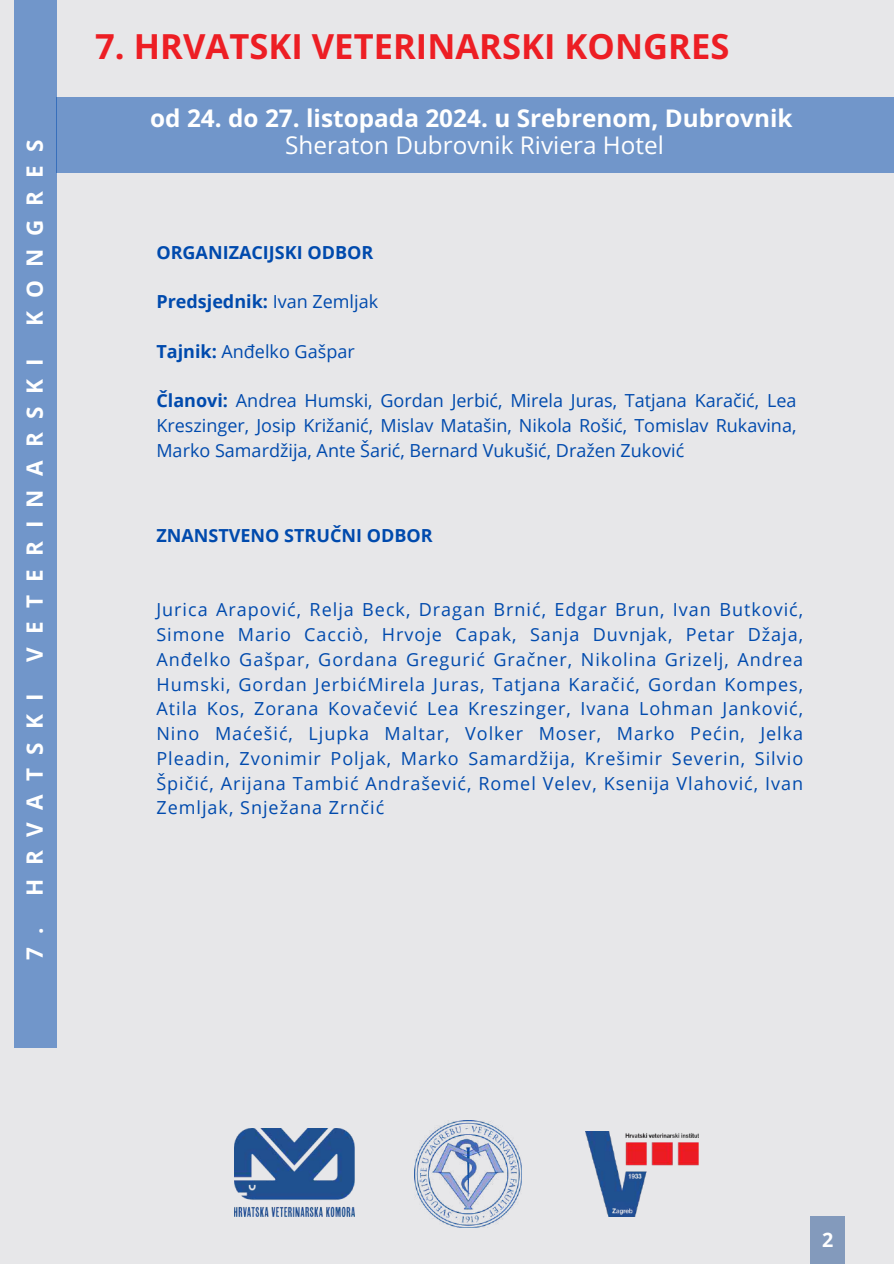
<style>
.page{position:relative;width:894px;height:1264px;background:#fff}
.page>*{position:absolute;margin:0;border:0;box-sizing:border-box;transform-origin:0 0}
.t1{font:700 34.5px "Open Sans";color:#ed1e24}
.t2{font:700 24.3px "Open Sans";color:#fff}
.t3{font:24.3px "Open Sans";color:#fff}
.t4{font:700 22.5px "Open Sans";letter-spacing:.585em;color:#fff}
.t5{font:700 19.65px "Open Sans";color:#fff}
.t6{font:18px/24.8px "Open Sans";color:#004aad;text-align:justify}
.t7{font:700 18px "Open Sans";color:#004aad}
.s1{font-weight:400}
.s2{font-weight:700}
</style>
<div class="page">
<div style="left:0;top:0;width:893px;height:1263px;background:#e7e7e9"></div>
<div style="left:14px;top:0;width:42px;height:1048px;background:#7196ca"></div>
<div style="left:56px;top:97px;width:837px;height:76px;background:#7196ca"></div>
<div style="left:810px;top:1215px;width:35px;height:48px;background:#839abc"></div>
<img style="left:234px;top:1128px;width:120px;height:88px">
<img style="left:585px;top:1131px;width:113px;height:84px">
<img style="left:414px;top:1120px;width:107px;height:107px">
<p class="t4" style="left:19px;top:326px;width:188px;rotate:-90deg">KONGRES</p>
<p class="t4" style="left:19px;top:661px;width:305px;rotate:-90deg">VETERINARSKI</p>
<p class="t4" style="left:19px;top:960px;width:268px;rotate:-90deg">7. HRVATSKI</p>
<h1 class="t1" style="left:95px;top:22px;width:635px">7. HRVATSKI VETERINARSKI KONGRES</h1>
<h2 class="t2" style="left:150px;top:101px;width:643px">od 24. do 27. listopada 2024. u Srebrenom, Dubrovnik</h2>
<h2 class="t3" style="left:285px;top:128px;width:380px">Sheraton Dubrovnik Riviera Hotel</h2>
<p class="t7" style="left:156px;top:239px;width:218px">ORGANIZACIJSKI ODBOR</p>
<p class="t7" style="left:156px;top:289px;width:223px">Predsjednik: <span class="s1">Ivan Zemljak</span></p>
<p class="t6" style="left:156px;top:338px;width:200px"><span class="s2">Tajnik:</span> Anđelko Gašpar</p>
<p class="t6" style="left:156px;top:388px;width:641px"><span class="s2">Članovi:</span> Andrea Humski, Gordan Jerbić, Mirela Juras, Tatjana Karačić, Lea Kreszinger, Josip Križanić, Mislav Matašin, Nikola Rošić, Tomislav Rukavina, Marko Samardžija, Ante Šarić, Bernard Vukušić, Dražen Zuković</p>
<p class="t7" style="left:156px;top:523px;width:278px">ZNANSTVENO STRUČNI ODBOR</p>
<p class="t6" style="left:156px;top:597px;width:648px">Jurica Arapović, Relja Beck, Dragan Brnić, Edgar Brun, Ivan Butković, Simone Mario Cacciò, Hrvoje Capak, Sanja Duvnjak, Petar Džaja, Anđelko Gašpar, Gordana Gregurić Gračner, Nikolina Grizelj, Andrea Humski, Gordan JerbićMirela Juras, Tatjana Karačić, Gordan Kompes, Atila Kos, Zorana Kovačević Lea Kreszinger, Ivana Lohman Janković, Nino Maćešić, Ljupka Maltar, Volker Moser, Marko Pećin, Jelka Pleadin, Zvonimir Poljak, Marko Samardžija, Krešimir Severin, Silvio Špičić, Arijana Tambić Andrašević, Romel Velev, Ksenija Vlahović, Ivan Zemljak, Snježana Zrnčić</p>
<p class="t5" style="left:822px;top:1225px;width:13px">2</p>
</div>
